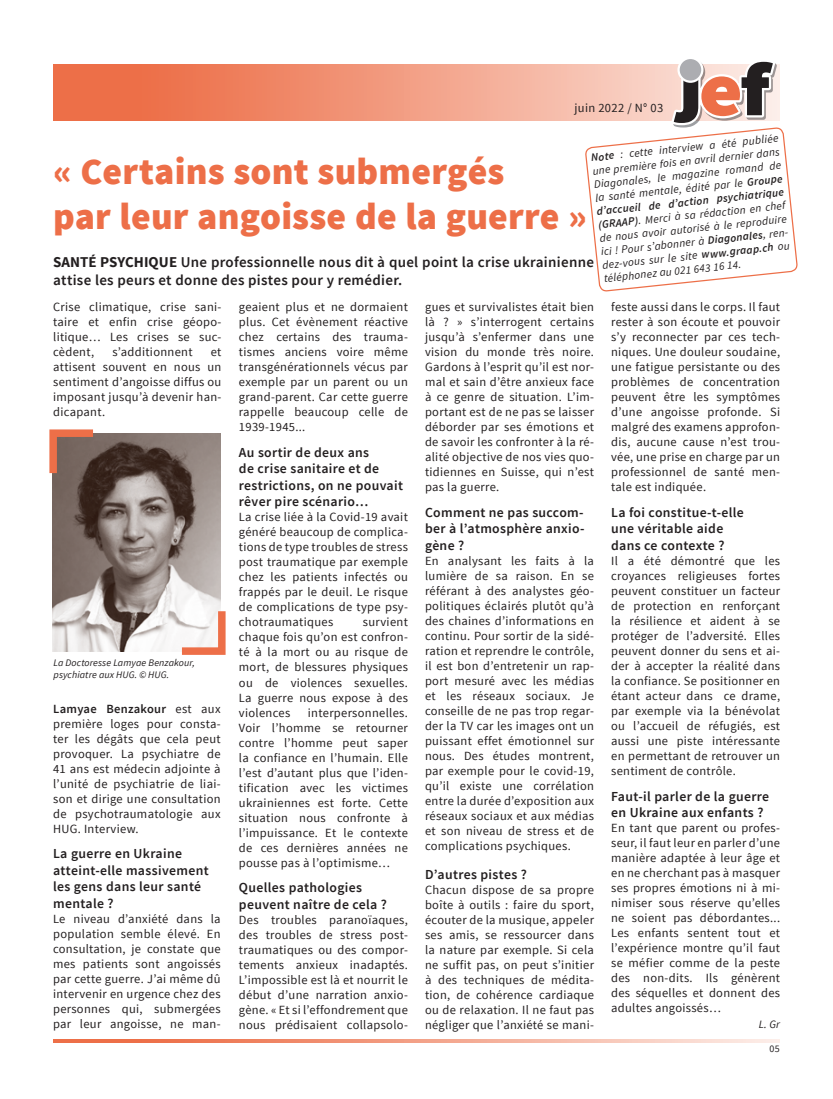
<style>
.page{position:relative;width:833px;height:1099px;background:#fff}
.page>*{position:absolute;margin:0;border:0;box-sizing:border-box;transform-origin:0 0}
.t1{font:900 37.5px/45px "Source Sans Pro";letter-spacing:.005em;color:#ed6f48}
.t2{font:600 15px/18.8px "Source Sans Pro";letter-spacing:.02em;color:#231f20}
.t3{font:600 13.75px/16.5px "Source Sans Pro";letter-spacing:.025em;color:#231f20}
.t4{font:12.5px/15px "Source Sans Pro";letter-spacing:.025em;color:#231f20;text-align:justify}
.t5{font:italic 11.25px/13.5px "Source Sans Pro";color:#231f20}
.t6{font:italic 10px/12px "Source Sans Pro";letter-spacing:.01em;color:#231f20}
.t7{font:10px "Source Sans Pro";color:#231f20}
.s1{font-weight:600}
.s2{font-weight:700}
</style>
<div class="page">
<svg style="left:53px;top:64px;width:727px;height:56px;background:#f1997d"></svg>
<svg style="left:671px;top:61px;width:106px;height:66px"></svg>
<svg style="left:677px;top:57px;width:26px;height:26px"></svg>
<div style="left:679px;top:59px;width:22px;height:22px;background:#acadb1;border-radius:50%"></div>
<svg style="left:53px;top:1039px;width:727px;height:4px;background:#f3a38b"></svg>
<img style="left:53px;top:433px;width:168px;height:218px">
<svg style="left:174px;top:603px;width:52px;height:52px"></svg>
<svg style="left:49px;top:429px;width:52px;height:51px;background:#8d6557"></svg>
<svg style="left:585px;top:127px;width:212px;height:165px"></svg>
<p class="t4" style="left:574px;top:101px;width:90px">juin 2022 / N° 03</p>
<p class="t5" style="left:590px;top:151px;width:192px;rotate:-6deg"><span class="s1">Note</span> : cette interview a été publiée une première fois en avril dernier dans Diagonales, le magazine romand de la santé mentale, édité par le <span class="s1">Groupe d’accueil de d’action psychiatrique (GRAAP)</span>. Merci à sa rédaction en chef de nous avoir autorisé à le reproduire ici ! Pour s’abonner à <span class="s1">Diagonales</span>, ren&shy;dez-vous sur le site <span class="s1">www.graap.ch</span> ou téléphonez au 021 643 16 14.</p>
<h1 class="t1" style="left:53px;top:151px;width:535px">« Certains sont submergés<br>par leur angoisse de la guerre »</h1>
<p class="t2" style="left:53px;top:252px;width:542px"><span class="s2">SANTÉ PSYCHIQUE</span> Une professionnelle nous dit à quel point la crise ukrainienne attise les peurs et donne des pistes pour y remédier.</p>
<p class="t4" style="left:53px;top:300px;width:170px">Crise climatique, crise sani&shy;taire et enfin crise géopo&shy;litique… Les crises se suc&shy;cèdent,</p>
<p class="t4" style="left:611px;top:300px;width:170px">feste aussi dans le corps. Il faut rester à son écoute et pouvoir s’y reconnecter par ces tech&shy;niques. Une douleur soudaine, une fatigue persistante ou des problèmes de concentration peuvent être les symptômes d’une angoisse profonde. Si malgré des examens approfon&shy;dis, aucune cause n’est trou&shy;vée, une prise en charge par un professionnel de santé men&shy;tale est indiquée.</p>
<p class="t3" style="left:611px;top:504px;width:134px">La foi constitue-t-elle une véritable aide dans ce contexte ?</p>
<p class="t4" style="left:611px;top:553px;width:170px">Il a été démontré que les croyances religieuses fortes peuvent constituer un facteur de protection en renforçant la résilience et aident à se protéger de l’adversité. Elles peuvent donner du sens et ai&shy;der à accepter la réalité dans la confiance. Se positionner en étant acteur dans ce drame, par exemple via la bénévolat ou l’accueil de réfugiés, est aussi une piste intéressante en permettant de retrouver un sentiment de contrôle.</p>
<p class="t3" style="left:611px;top:788px;width:160px">Faut-il parler de la guerre en Ukraine aux enfants ?</p>
<p class="t4" style="left:611px;top:820px;width:170px">En tant que parent ou profes&shy;seur, il faut leur en parler d’une manière adaptée à leur âge et en ne cherchant pas à masquer ses propres émotions ni à mi&shy;nimiser sous réserve qu’elles ne soient pas débordantes...<br>Les enfants sentent tout et l’expérience montre qu’il faut se méfier comme de la peste des non-dits. Ils génèrent des séquelles et donnent des adultes angoissés…</p>
<p class="t5" style="left:758px;top:1017px;width:23px">L. Gr</p>
<p class="t4" style="left:425px;top:300px;width:170px">gues et survivalistes était bien là ? » s’interrogent certains jusqu’à s’enfermer dans une vision du monde très noire.<br>Gardons à l’esprit qu’il est nor&shy;mal et sain d’être anxieux face à ce genre de situation. L’im&shy;portant est de ne pas se laisser déborder par ses émotions et de savoir les confronter à la ré&shy;alité objective de nos vies quo&shy;tidiennes en Suisse, qui n’est pas la guerre.</p>
<p class="t3" style="left:425px;top:504px;width:161px;text-align:justify">Comment ne pas succom&shy;ber à l’atmosphère anxio&shy;gène ?</p>
<p class="t4" style="left:425px;top:553px;width:170px">En analysant les faits à la lumière de sa raison. En se référant à des analystes géo&shy;politiques éclairés plutôt qu’à des chaines d’informations en continu. Pour sortir de la sidé&shy;ration et reprendre le contrôle, il est bon d’entretenir un rap&shy;port mesuré avec les médias et les réseaux sociaux. Je conseille de ne pas trop regar&shy;der la TV car les images ont un puissant effet émotionnel sur nous. Des études montrent, par exemple pour le covid-19, qu’il existe une corrélation entre la durée d’exposition aux réseaux sociaux et aux médias et son niveau de stress et de complications psychiques.</p>
<p class="t3" style="left:425px;top:866px;width:103px">D’autres pistes ?</p>
<p class="t4" style="left:425px;top:882px;width:170px">Chacun dispose de sa propre boîte à outils : faire du sport, écouter de la musique, appeler ses amis, se ressourcer dans la nature par exemple. Si cela ne suffit pas, on peut s’initier à des techniques de médita&shy;tion, de cohérence cardiaque ou de relaxation. Il ne faut pas négliger que l’anxiété se mani-</p>
<p class="t4" style="left:239px;top:300px;width:170px">geaient plus et ne dormaient plus. Cet évènement réactive chez certains des trauma&shy;tismes anciens voire même transgénérationnels vécus par exemple par un parent ou un grand-parent. Car cette guerre rappelle beaucoup celle de 1939-1945...</p>
<p class="t3" style="left:239px;top:444px;width:166px">Au sortir de deux ans<br>de crise sanitaire et de restrictions, on ne pouvait rêver pire scénario…</p>
<p class="t4" style="left:239px;top:510px;width:170px">La crise liée à la Covid-19 avait généré beaucoup de complica&shy;tions de type troubles de stress post traumatique par exemple chez les patients infectés ou frappés par le deuil. Le risque de complications de type psy&shy;chotraumatiques</p>
<p class="t4" style="left:112px;top:345px;width:82px">s’additionnent</p>
<p class="t4" style="left:53px;top:345px;width:170px;text-indent:158px">et attisent souvent en nous un sentiment d’angoisse diffus ou imposant jusqu’à devenir han&shy;dicapant.</p>
<p class="t4" style="left:239px;top:615px;width:170px;text-indent:124px">survient chaque fois qu’on est confron&shy;té à la mort ou au risque de mort, de blessures physiques ou de violences sexuelles.<br>La guerre nous expose à des violences</p>
<p class="t6" style="left:54px;top:656px;width:143px">La Doctoresse Lamyae Benzakour, psychiatre aux HUG. © HUG.</p>
<p class="t4" style="left:53px;top:701px;width:169px"><span class="s1">Lamyae Benzakour</span> est aux première loges pour consta&shy;ter les dégâts que cela peut provoquer. La psychiatre de 41 ans est médecin adjointe à l’unité de psychiatrie de liai&shy;son et dirige une consultation de psychotraumatologie aux HUG. Interview.</p>
<p class="t3" style="left:53px;top:845px;width:157px">La guerre en Ukraine atteint-elle massivement les gens dans leur santé mentale ?</p>
<p class="t4" style="left:53px;top:911px;width:169px">Le niveau d’anxiété dans la population semble élevé. En consultation, je constate que mes patients sont angoissés par cette guerre. J’ai même dû intervenir en urgence chez des personnes qui, submergées par leur angoisse, ne man-</p>
<p class="t4" style="left:239px;top:705px;width:170px;text-indent:69px">interpersonnelles.<br>Voir l’homme se retourner contre l’homme peut saper la confiance en l’humain. Elle l’est d’autant plus que l’iden&shy;tification avec les victimes ukrainiennes est forte. Cette situation nous confronte à l’impuissance. Et le contexte de ces dernières années ne pousse pas à l’optimisme…</p>
<p class="t3" style="left:239px;top:879px;width:150px">Quelles pathologies peuvent naître de cela ?</p>
<p class="t4" style="left:239px;top:912px;width:170px">Des troubles paranoïaques, des troubles de stress post&shy;traumatiques ou des compor&shy;tements anxieux inadaptés.<br>L’impossible est là et nourrit le début d’une narration anxio&shy;gène. « Et si l’effondrement que nous prédisaient collapsolo-</p>
<p class="t7" style="left:769px;top:1041px;width:12px">05</p>
</div>
